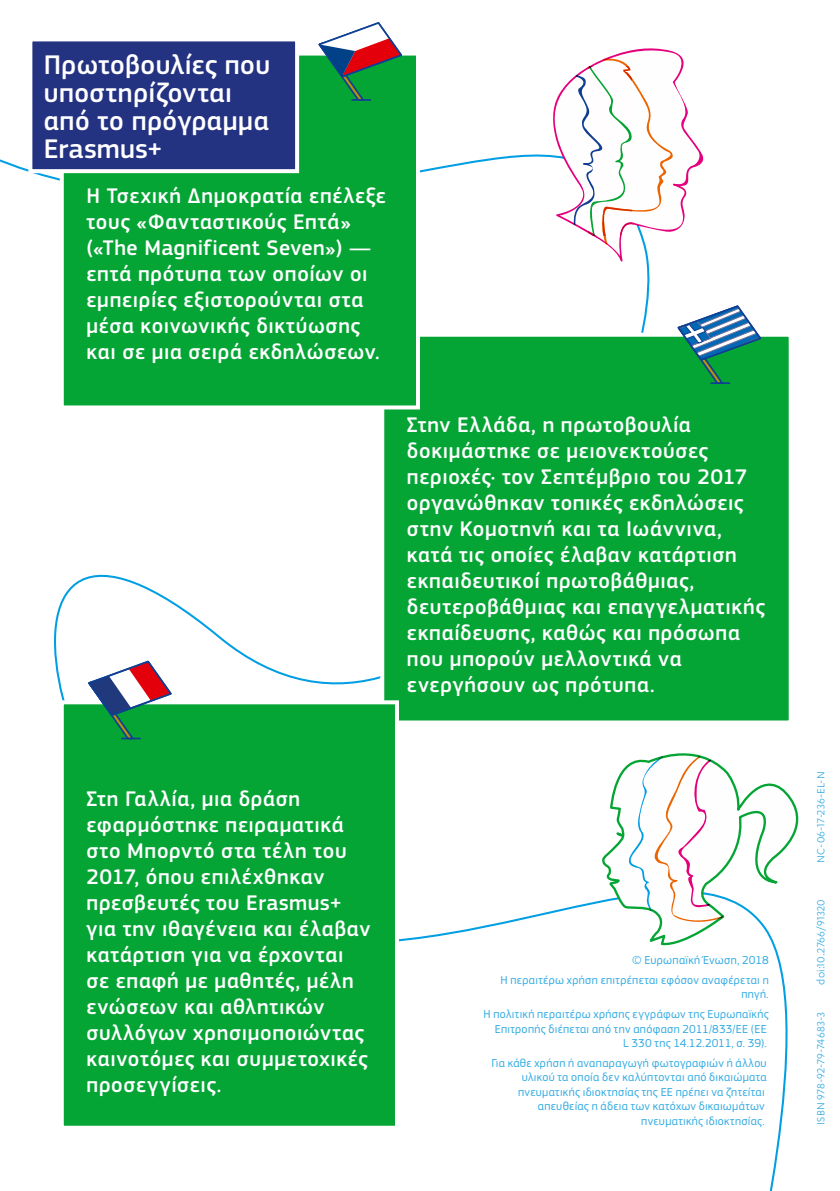
<style>
.page{position:relative;width:840px;height:1191px;background:#fff}
.page>*{position:absolute;margin:0;border:0;box-sizing:border-box;transform-origin:0 0}
.t1{font:500 28px/28px "EC Square Sans Pro";letter-spacing:.015em;color:#fff}
.t2{font:500 22px/26px "EC Square Sans Pro";letter-spacing:.03em;color:#fff}
.t3{font:12px/14.4px "EC Square Sans Pro";letter-spacing:.025em;color:#32aae2;text-align:right}
.t4{font:12px "Karbon";letter-spacing:.025em;color:#32aae2}
</style>
<div class="page">
<svg style="left:543px;top:48px;width:161px;height:214px"></svg>
<svg style="left:601px;top:753px;width:198px;height:193px"></svg>
<svg style="left:614px;top:756px;width:109px;height:166px"></svg>
<div style="left:382px;top:335px;width:408px;height:387px;background:#05a535"></div>
<div style="left:380px;top:333px;width:412px;height:391px;border:4px solid #fff"></div>
<div style="left:62px;top:54px;width:356px;height:353px;background:#05a535"></div>
<div style="left:60px;top:52px;width:360px;height:357px;border:4px solid #fff"></div>
<div style="left:30px;top:39px;width:267px;height:132px;background:#243282"></div>
<div style="left:28px;top:37px;width:271px;height:136px;border:4px solid #fff"></div>
<svg style="left:317px;top:22px;width:86px;height:79px"></svg>
<svg style="left:675px;top:305px;width:87px;height:79px"></svg>
<div style="left:62px;top:702px;width:335px;height:425px;background:#05a535"></div>
<div style="left:60px;top:700px;width:339px;height:429px;border:4px solid #fff"></div>
<svg style="left:86px;top:660px;width:87px;height:80px"></svg>
<p class="t1" style="left:44px;top:51px;width:228px">Πρωτοβουλίες που υποστηρίζονται από το πρόγραμμα<br>Erasmus+</p>
<p class="t2" style="left:86px;top:183px;width:300px">Η Τσεχική Δημοκρατία επέλεξε τους «Φανταστικούς Επτά» («The Magnificent Seven») — επτά πρότυπα των οποίων οι εμπειρίες εξιστορούνται στα μέσα κοινωνικής δικτύωσης και σε μια σειρά εκδηλώσεων.</p>
<p class="t2" style="left:407px;top:412px;width:359px">Στην Ελλάδα, η πρωτοβουλία δοκιμάστηκε σε μειονεκτούσες περιοχές· τον Σεπτέμβριο του 2017 οργανώθηκαν τοπικές εκδηλώσεις στην Κομοτηνή και τα Ιωάννινα, κατά τις οποίες έλαβαν κατάρτιση εκπαιδευτικοί πρωτοβάθμιας, δευτεροβάθμιας και επαγγελματικής εκπαίδευσης, καθώς και πρόσωπα που μπορούν μελλοντικά να ενεργήσουν ως πρότυπα.</p>
<p class="t2" style="left:86px;top:786px;width:285px">Στη Γαλλία, μια δράση εφαρμόστηκε πειραματικά στο Μπορντό στα τέλη του<br>2017, όπου επιλέχθηκαν πρεσβευτές του Erasmus+ για την ιθαγένεια και έλαβαν κατάρτιση για να έρχονται σε επαφή με μαθητές, μέλη ενώσεων και αθλητικών συλλόγων χρησιμοποιώντας καινοτόμες και συμμετοχικές προσεγγίσεις.</p>
<p class="t3" style="left:500px;top:949px;width:269px;line-height:20px">© Ευρωπαϊκή Ένωση, 2018<br>Η περαιτέρω χρήση επιτρέπεται εφόσον αναφέρεται η</p>
<p class="t3" style="left:483px;top:984px;width:286px;line-height:20px">πηγή.<br>Η πολιτική περαιτέρω χρήσης εγγράφων της Ευρωπαϊκής</p>
<p class="t3" style="left:494px;top:1021px;width:273px">Επιτροπής διέπεται από την απόφαση 2011/833/ΕΕ (ΕΕ<br>L 330 της 14.12.2011, σ. 39).</p>
<p class="t3" style="left:491px;top:1056px;width:276px">Για κάθε χρήση ή αναπαραγωγή φωτογραφιών ή άλλου υλικού τα οποία δεν καλύπτονται από δικαιώματα πνευματικής ιδιοκτησίας της ΕΕ πρέπει να ζητείται απευθείας η άδεια των κατόχων δικαιωμάτων πνευματικής ιδιοκτησίας.</p>
<p class="t4" style="left:813px;top:779px;width:9px;rotate:-90deg">N</p>
<p class="t4" style="left:813px;top:862px;width:92px;rotate:-90deg">NC-06-17-236-EL-C</p>
<p class="t4" style="left:813px;top:984px;width:88px;rotate:-90deg">doi:10.2766/66383</p>
<p class="t4" style="left:813px;top:926px;width:28px;rotate:-90deg">91320</p>
<p class="t4" style="left:813px;top:1038px;width:27px;rotate:-90deg">683-3</p>
<p class="t4" style="left:813px;top:1124px;width:110px;rotate:-90deg">ISBN 978-92-79-74713-7</p>
</div>
